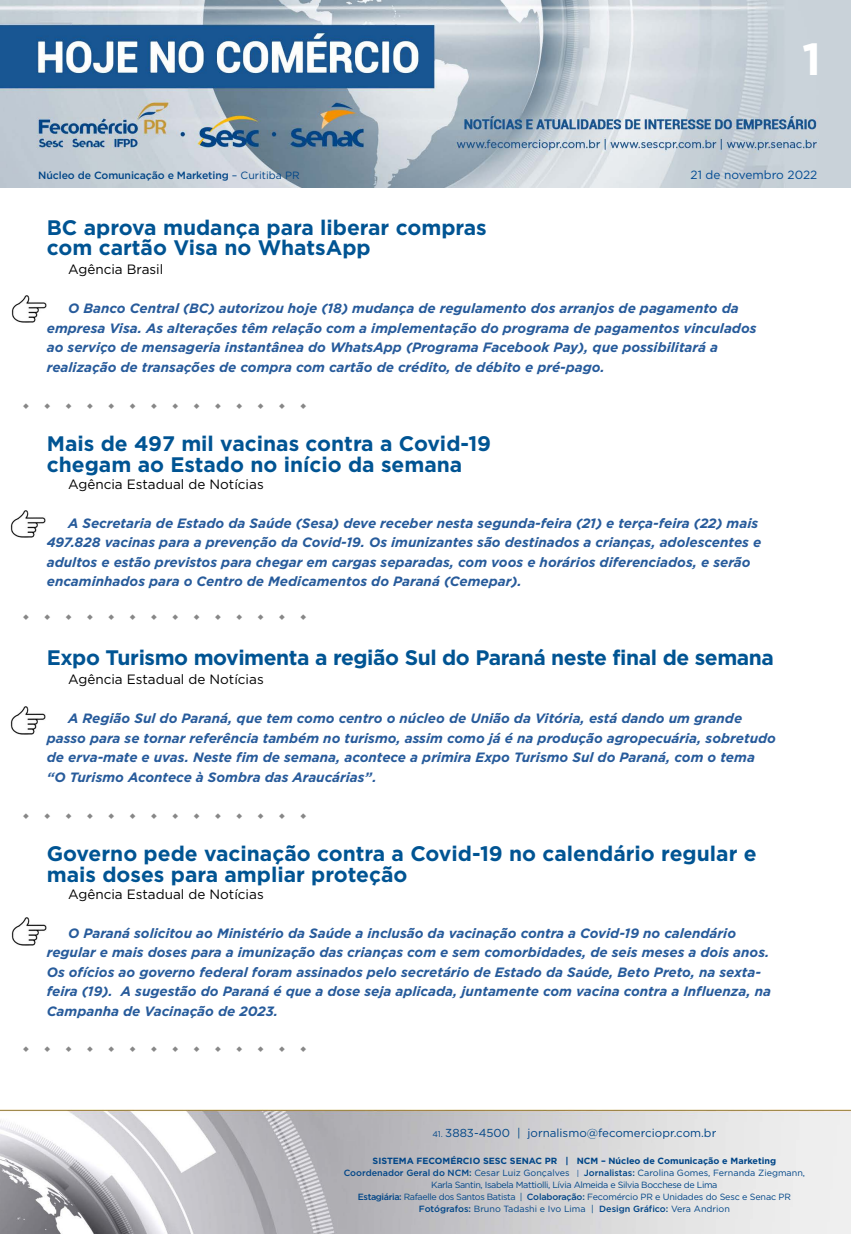
<style>
.page{position:relative;width:851px;height:1234px;background:#fff}
.page>*{position:absolute;margin:0;border:0;box-sizing:border-box;transform-origin:0 0}
.t1{font:700 45px "Gotham";color:#fff}
.t2{font:700 21px/21px "Gotham";color:#005493}
.t3{font:700 21px "Gotham";letter-spacing:-.02em;color:#005493}
.t4{font:italic 700 13.5px/19.5px "Gotham";color:#275b9b}
.t5{font:13.5px "Gotham";color:#000}
.t6{font:11.85px "Gotham";color:#004a93}
.t7{font:11.55px "Gotham";color:#004587}
.t8{font:500 10.5px "Gotham";letter-spacing:-.01em;color:#004587}
.t9{font:9px/12px "Gotham";letter-spacing:-.02em;color:#004587;text-align:center}
.s1{font-weight:400}
.s2{font-size:8.25px}
.s3{font-weight:700}
.s4{font-weight:500}
.s5{font-size:7.65px}
</style>
<div class="page">
<img style="left:0;top:0;width:850px;height:188px">
<img style="left:0;top:1109px;width:850px;height:124px">
<img style="left:11px;top:295px;width:36px;height:28px">
<img style="left:10px;top:510px;width:36px;height:28px">
<img style="left:10px;top:706px;width:36px;height:28px">
<img style="left:11px;top:917px;width:36px;height:27px">
<h1 class="t1" style="left:802px;top:29px;width:20px">1</h1>
<p class="t8" style="left:38px;top:168px;width:263px">Núcleo de Comunicação e Marketing <span class="s1">– Curitiba PR</span></p>
<p class="t6" style="left:690px;top:167px;width:128px">21 de novembro 2022</p>
<h2 class="t2" style="left:47px;top:218px;width:441px;line-height:19.5px">BC aprova mudança para liberar compras com cartão Visa no WhatsApp</h2>
<p class="t5" style="left:68px;top:261px;width:97px">Agência Brasil</p>
<p class="t4" style="left:47px;top:298px;width:711px;text-indent:21px">O Banco Central (BC) autorizou hoje (18) mudança de regulamento dos arranjos de pagamento da empresa Visa. As alterações têm relação com a implementação do programa de pagamentos vinculados ao serviço de mensageria instantânea do WhatsApp (Programa Facebook Pay), que possibilitará a realização de transações de compra com cartão de crédito, de débito e pré-pago.</p>
<h2 class="t2" style="left:47px;top:433px;width:446px">Mais de 497 mil vacinas contra a Covid-19 chegam ao Estado no início da semana</h2>
<p class="t5" style="left:68px;top:475px;width:197px">Agência Estadual de Notícias</p>
<p class="t4" style="left:47px;top:513px;width:715px;text-indent:21px">A Secretaria de Estado da Saúde (Sesa) deve receber nesta segunda-feira (21) e terça-feira (22) mais 497.828 vacinas para a prevenção da Covid-19. Os imunizantes são destinados a crianças, adolescentes e adultos e estão previstos para chegar em cargas separadas, com voos e horários diferenciados, e serão encaminhados para o Centro de Medicamentos do Paraná (Cemepar).</p>
<h2 class="t3" style="left:47px;top:643px;width:728px">Expo Turismo movimenta a região Sul do Paraná neste final de semana</h2>
<p class="t5" style="left:68px;top:670px;width:197px">Agência Estadual de Notícias</p>
<p class="t4" style="left:47px;top:708px;width:730px;text-indent:21px">A Região Sul do Paraná, que tem como centro o núcleo de União da Vitória, está dando um grande passo para se tornar referência também no turismo, assim como já é na produção agropecuária, sobretudo de erva-mate e uvas. Neste fim de semana, acontece a primira Expo Turismo Sul do Paraná, com o tema “O Turismo Acontece à Sombra das Araucárias”.</p>
<h2 class="t2" style="left:47px;top:842px;width:711px">Governo pede vacinação contra a Covid-19 no calendário regular e mais doses para ampliar proteção</h2>
<p class="t5" style="left:68px;top:885px;width:197px">Agência Estadual de Notícias</p>
<p class="t4" style="left:47px;top:922px;width:725px;text-indent:21px">O Paraná solicitou ao Ministério da Saúde a inclusão da vacinação contra a Covid-19 no calendário regular e mais doses para a imunização das crianças com e sem comorbidades, de seis meses a dois anos.<br>Os ofícios ao governo federal foram assinados pelo secretário de Estado da Saúde, Beto Preto, na sexta&shy;feira (19). A sugestão do Paraná é que a dose seja aplicada, juntamente com vacina contra a Influenza, na Campanha de Vacinação de 2023.</p>
<p class="t7" style="left:432px;top:1125px;width:285px"><span class="s2">41.</span> 3883-4500 | jornalismo@fecomerciopr.com.br</p>
<p class="t9" style="left:343px;top:1154px;width:463px"><span class="s3">SISTEMA FECOMÉRCIO SESC SENAC PR | NCM – Núcleo de Comunicação e Marketing </span><span class="s4">Coordenador Geral do NCM:</span> Cesar Luiz Gonçalves <span class="s5">|</span> <span class="s4">Jornalistas:</span> Carolina Gomes, Fernanda Ziegmann, Karla Santin, Isabela Mattiolli, Lívia Almeida e Silvia Bocchese de Lima<br><span class="s4">Estagiária:</span> Rafaelle dos Santos Batista | <span class="s4">Colaboração:</span> Fecomércio PR e Unidades do Sesc e Senac PR <span class="s4">Fotógrafos:</span> Bruno Tadashi e Ivo Lima | <span class="s4">Design Gráfico:</span> Vera Andrion</p>
</div>
